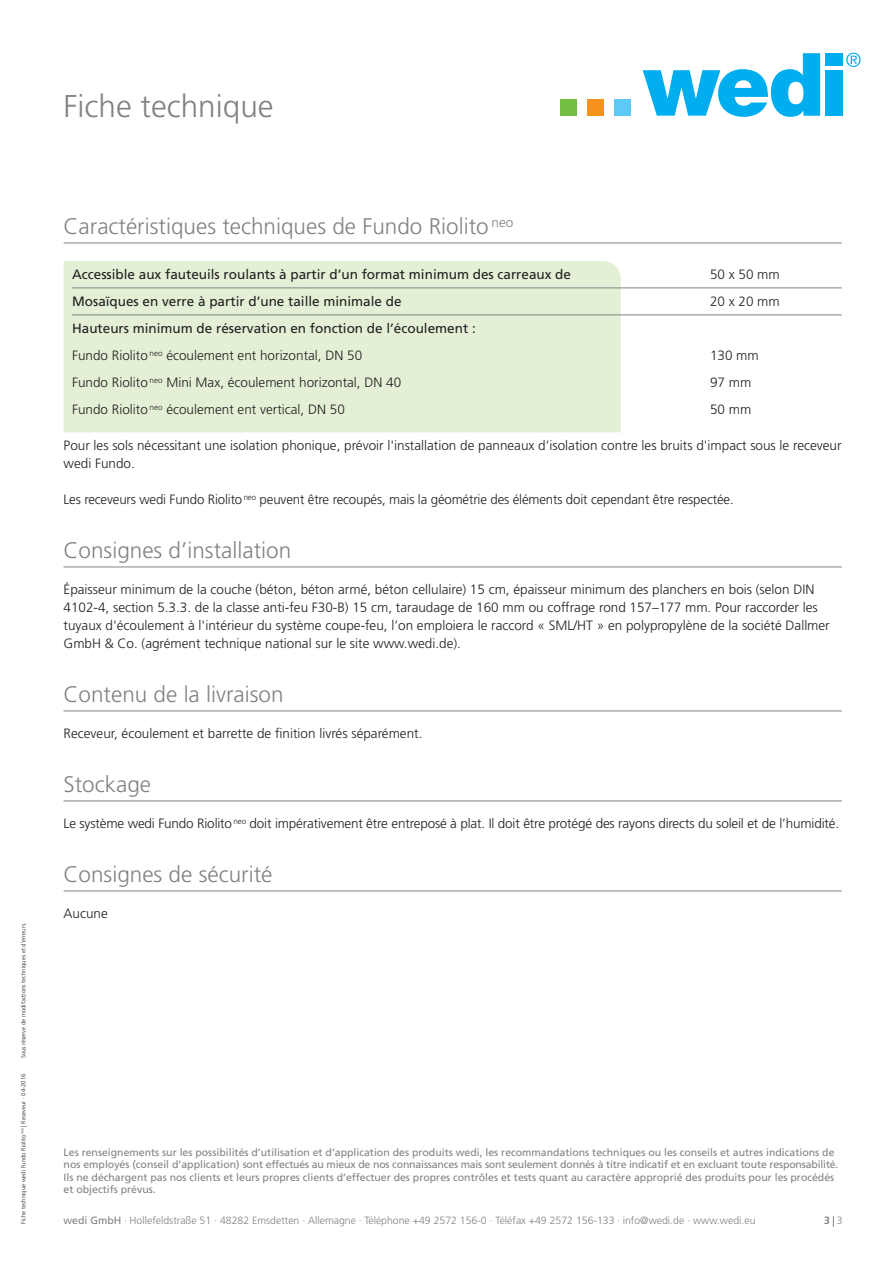
<style>
.page{position:relative;width:893px;height:1263px;background:#fff}
.page>*{position:absolute;margin:0;border:0;box-sizing:border-box;transform-origin:0 0}
.t1{font:300 31.5px "Frutiger LT Std";color:#808285}
.t2{font:300 22.5px "Frutiger LT Std";color:#808285}
.t3{font:300 13.5px/18px "Frutiger LT Std";color:#231f20}
.t4{font:13.5px/27px "Frutiger LT Std";color:#231f20}
.t5{font:10.5px/12.6px "Frutiger LT Std";color:#808285}
.t6{font:300 10.5px "Frutiger LT Std";color:#808285}
.t7{font:700 10.5px "Frutiger LT Std";color:#808285}
.t8{font:300 6px "Frutiger LT Std";color:#231f20}
.s1{font-weight:300}
.s2{font-weight:400}
</style>
<div class="page">
<div style="left:560px;top:99px;width:17px;height:17px;background:#72bf44"></div>
<div style="left:587px;top:99px;width:17px;height:17px;background:#f7931d"></div>
<div style="left:614px;top:99px;width:17px;height:17px;background:#5bcbf5"></div>
<svg style="left:643px;top:53px;width:177px;height:64px"></svg>
<div style="left:825px;top:53px;width:17px;height:12px;background:#00aeef"></div>
<div style="left:825px;top:70px;width:17px;height:46px;background:#00aeef"></div>
<svg style="left:846px;top:53px;width:14px;height:14px"></svg>
<hr style="left:64px;top:567px;width:778px;height:1px;background:#808285">
<hr style="left:64px;top:711px;width:778px;height:1px;background:#808285">
<hr style="left:64px;top:801px;width:778px;height:1px;background:#808285">
<hr style="left:64px;top:891px;width:778px;height:1px;background:#808285">
<hr style="left:64px;top:243px;width:778px;height:1px;background:#808285">
<div style="left:64px;top:261px;width:557px;height:171px;background:#e4f0d6"></div>
<hr style="left:72px;top:288px;width:770px;height:1px;background:#808285">
<hr style="left:72px;top:315px;width:770px;height:1px;background:#808285">
<h1 class="t1" style="left:64px;top:93px;width:212px">Fiche technique</h1>
<p class="t8" style="left:21px;top:1058px;width:138px;rotate:-90deg">Sous réserve de modifactions techniques et d'erreurs.</p>
<p class="t8" style="left:21px;top:1224px;width:152px;rotate:-90deg">Fiche technique wedi Fundo Riolito <sup>neo</sup> | Receveur · 04-2016</p>
<h2 class="t2" style="left:64px;top:217px;width:451px">Caractéristiques techniques de Fundo Riolito <sup>neo</sup></h2>
<p class="t4" style="left:72px;top:262px;width:500px">Accessible aux fauteuils roulants à partir d’un format minimum des carreaux de</p>
<p class="t3" style="left:710px;top:266px;width:71px">50 x 50 mm</p>
<p class="t4" style="left:72px;top:289px;width:331px">Mosaïques en verre à partir d’une taille minimale de</p>
<p class="t3" style="left:710px;top:293px;width:71px">20 x 20 mm</p>
<p class="t4" style="left:72px;top:316px;width:405px">Hauteurs minimum de réservation en fonction de l’écoulement :<br><span class="s1">Fundo Riolito</span> <sup>neo</sup> <span class="s1">écoulement ent horizontal, DN 50</span></p>
<p class="t3" style="left:710px;top:347px;width:50px">130 mm</p>
<p class="t3" style="left:72px;top:374px;width:331px">Fundo Riolito <sup>neo</sup> Mini Max, écoulement horizontal, DN 40</p>
<p class="t3" style="left:710px;top:374px;width:43px">97 mm</p>
<p class="t3" style="left:72px;top:401px;width:274px">Fundo Riolito <sup>neo</sup> écoulement ent vertical, DN 50</p>
<p class="t3" style="left:710px;top:401px;width:43px">50 mm</p>
<p class="t3" style="left:64px;top:437px;width:779px">Pour les sols nécessitant une isolation phonique, prévoir l'installation de panneaux d’isolation contre les bruits d'impact sous le receveur wedi Fundo.</p>
<p class="t3" style="left:64px;top:491px;width:671px">Les receveurs wedi Fundo Riolito <sup>neo</sup> peuvent être recoupés, mais la géométrie des éléments doit cependant être respectée.</p>
<h2 class="t2" style="left:64px;top:541px;width:229px">Consignes d’installation</h2>
<p class="t3" style="left:64px;top:581px;width:768px">Épaisseur minimum de la couche (béton, béton armé, béton cellulaire) 15 cm, épaisseur minimum des planchers en bois (selon DIN 4102-4, section 5.3.3. de la classe anti-feu F30-B) 15 cm, taraudage de 160 mm ou coffrage rond 157–177 mm. Pour raccorder les tuyaux d'écoulement à l'intérieur du système coupe-feu, l’on emploiera le raccord « SML/HT » en polypropylène de la société Dallmer GmbH &amp; Co. (agrément technique national sur le site www.wedi.de).</p>
<h2 class="t2" style="left:64px;top:685px;width:222px">Contenu de la livraison</h2>
<p class="t3" style="left:64px;top:725px;width:360px">Receveur, écoulement et barrette de finition livrés séparément.</p>
<h2 class="t2" style="left:64px;top:775px;width:89px">Stockage</h2>
<p class="t3" style="left:64px;top:815px;width:777px">Le système wedi Fundo Riolito <sup>neo</sup> doit impérativement être entreposé à plat. Il doit être protégé des rayons directs du soleil et de l’humidité.</p>
<h2 class="t2" style="left:64px;top:865px;width:210px">Consignes de sécurité</h2>
<p class="t3" style="left:64px;top:905px;width:46px">Aucune</p>
<p class="t5" style="left:64px;top:1146px;width:776px">Les renseignements sur les possibilités d’utilisation et d’application des produits wedi, les recommandations techniques ou les conseils et autres indications de nos employés (conseil d’application) sont effectués au mieux de nos connaissances mais sont seulement donnés à titre indicatif et en excluant toute responsabilité.<br>Ils ne déchargent pas nos clients et leurs propres clients d’effectuer des propres contrôles et tests quant au caractère approprié des produits pour les procédés et objectifs prévus.</p>
<p class="t6" style="left:64px;top:1216px;width:693px"><span class="s2">wedi GmbH</span> · Hollefeldstraße 51 · 48282 Emsdetten · Allemagne · Téléphone +49 2572 156-0 · Téléfax +49 2572 156-133 · info@wedi.de · www.wedi.eu</p>
<p class="t7" style="left:824px;top:1215px;width:20px">3 <span class="s1">3</span></p>
</div>
